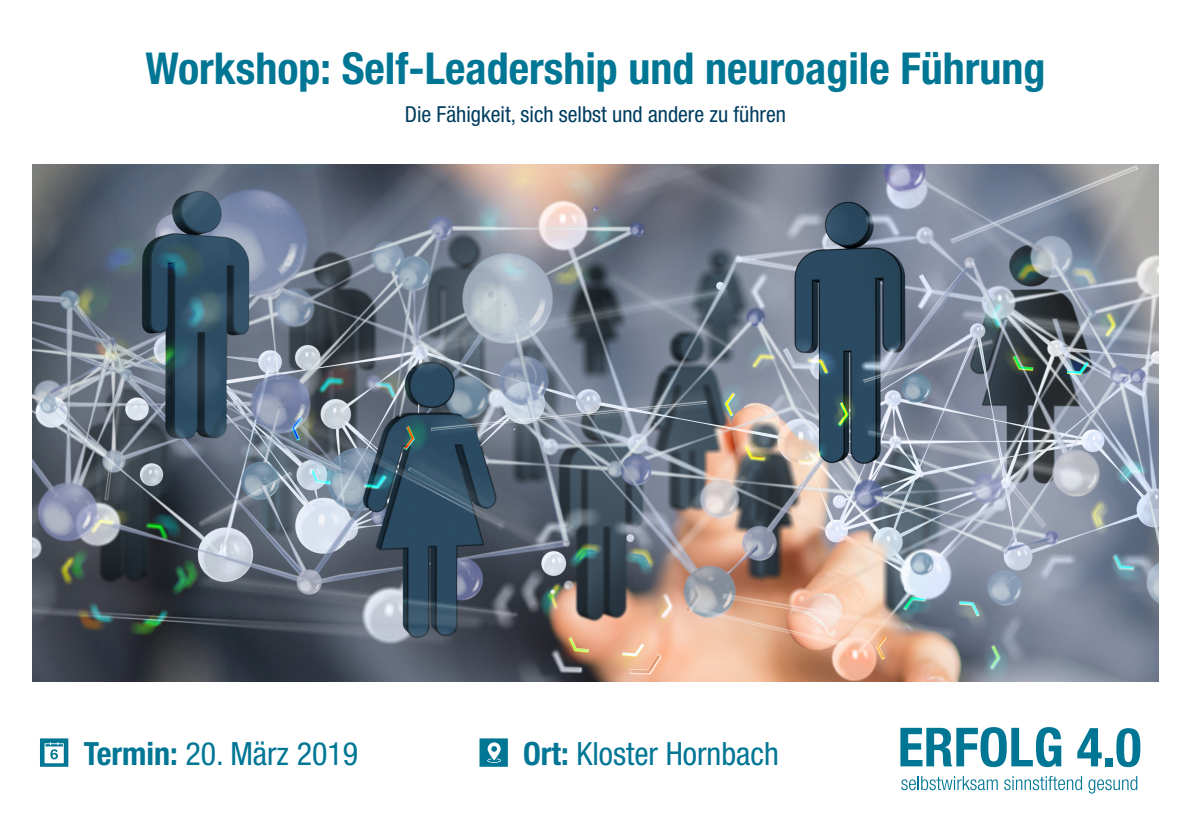
<style>
.page{position:relative;width:1191px;height:840px;background:#fff}
.page>*{position:absolute;margin:0;border:0;box-sizing:border-box;transform-origin:0 0}
.t1{font:700 condensed 44px "Helvetica Neue LT";color:#007695}
.t2{font:condensed 32px "Helvetica Neue LT";color:#007695}
.t3{font:condensed 22px "Helvetica Neue LT";color:#003d5f}
.s1{font-weight:700}
</style>
<div class="page">
<svg style="left:40px;top:738px;width:28px;height:28px"></svg>
<svg style="left:479px;top:738px;width:29px;height:28px"></svg>
<svg style="left:900px;top:727px;width:161px;height:39px"></svg>
<svg style="left:1077px;top:728px;width:24px;height:38px"></svg>
<div style="left:1105px;top:757px;width:7px;height:9px;background:#007695"></div>
<svg style="left:1116px;top:728px;width:24px;height:38px"></svg>
<svg style="left:901px;top:776px;width:96px;height:13px"></svg>
<svg style="left:1004px;top:775px;width:78px;height:14px"></svg>
<svg style="left:1088px;top:776px;width:49px;height:17px"></svg>
<img style="left:33px;top:164px;width:1125px;height:517px">
<p class="t1" style="left:145px;top:42px;width:901px">Workshop: Self-Leadership und neuroagile Führung</p>
<p class="t3" style="left:405px;top:101px;width:383px">Die Fähigkeit, sich selbst und andere zu führen</p>
<p class="t2" style="left:84px;top:734px;width:276px"><span class="s1">Termin:</span> 20. März 2019</p>
<p class="t2" style="left:523px;top:734px;width:257px"><span class="s1">Ort:</span> Kloster Hornbach</p>
</div>
